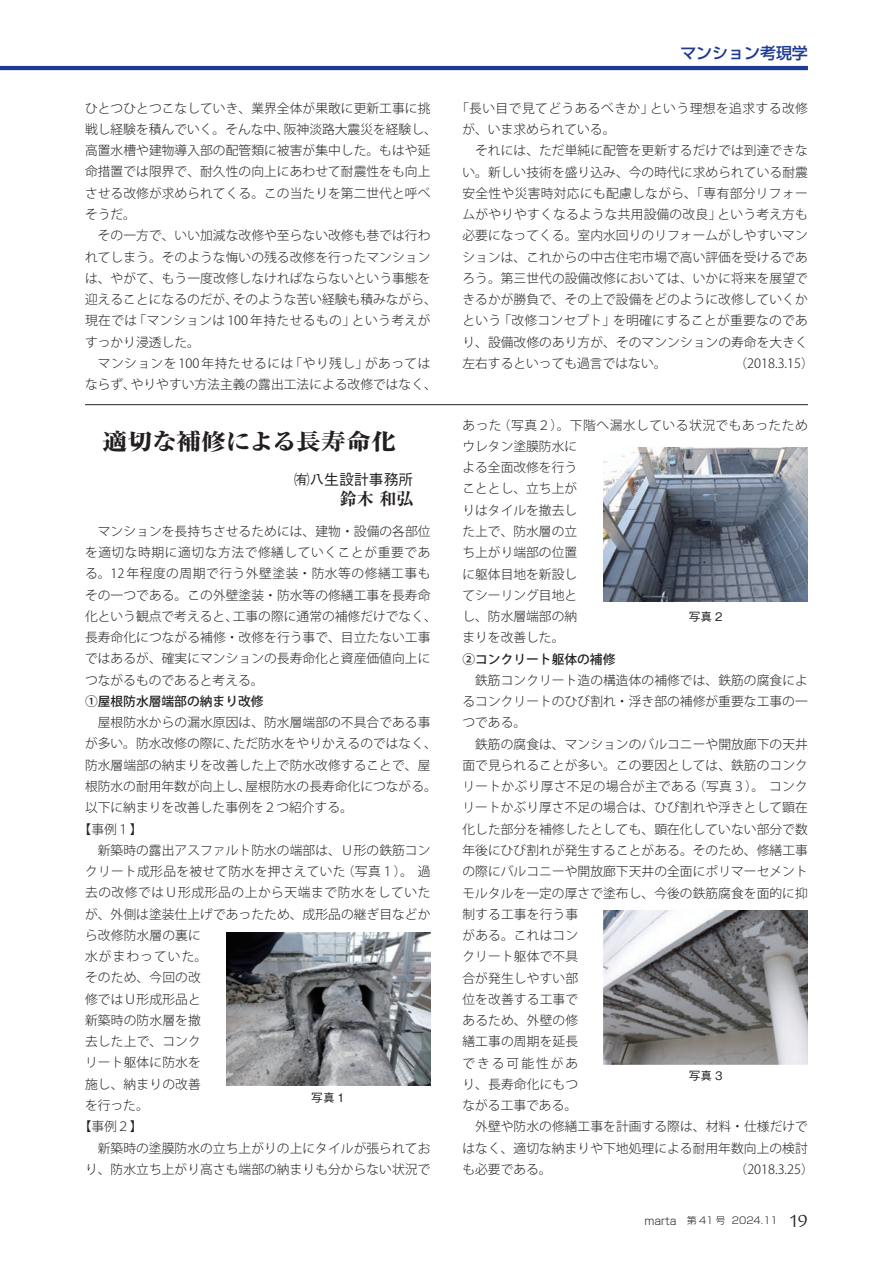
<style>
.page{position:relative;width:893px;height:1263px;background:#fff}
.page>*{position:absolute;margin:0;border:0;box-sizing:border-box;transform-origin:0 0}
.t1{font:22.95px "Ryumin Pro Heavy 90 pv RKSJ H";letter-spacing:-.03em;color:#231f20;scale:1.11 1}
.t2{font:16.95px "Ryumin Pro Ex Bold 90 pv RKSJ H";color:#231f20}
.t3{font:15.9px "Shin Go Pro Medium 90 pv RKSJ H";color:#1e3b92}
.t4{font:14.85px "Gothic BBB Pro Medium 90 pv RKSJ H";color:#231f20}
.t5{font:12.75px/21.3px "Koz Go Pro Light 90 pv RKSJ H";letter-spacing:.005em;color:#231f20}
.t6{font:12.75px/21.3px "Koz Go Pro Light 90 pv RKSJ H";letter-spacing:.035em;color:#231f20}
.t7{font:12.75px "Koz Go Pro Light 90 pv RKSJ H";letter-spacing:.025em;color:#231f20}
.t8{font:12.75px "Koz Go Pro Medium 90 pv RKSJ H";color:#231f20}
.t9{font:12.75px "Koz Go Pro Light 90 pv RKSJ H";letter-spacing:.045em;color:#231f20}
.t10{font:12.75px "Koz Go Pro Light 90 pv RKSJ H";letter-spacing:.085em;color:#231f20}
.t11{font:11.7px "Gothic BBB Pro Medium 90 pv RKSJ H";color:#231f20}
.t12{font:9.6px "Shin Go Pro Light 90 pv RKSJ H";color:#231f20}
.s1{font-size:10.65px}
.s2{font-family:"Gotu";font-size:16.95px}
</style>
<div class="page">
<hr style="left:0;top:66px;width:808px;height:4px;background:#1e3b92">
<hr style="left:85px;top:404px;width:723px;height:1px;background:#231f20">
<img style="left:226px;top:932px;width:205px;height:153px">
<img style="left:604px;top:448px;width:204px;height:154px">
<img style="left:604px;top:911px;width:204px;height:153px">
<p class="t5" style="left:85px;top:99px;width:353px">ひとつひとつこなしていき、業界全体が果敢に更新工事に挑戦し経験を積んでいく。そんな中、阪神淡路大震災を経験し、高置水槽や建物導入部の配管類に被害が集中した。もはや延命措置では限界で、耐久性の向上にあわせて耐震性をも向上させる改修が求められてくる。この当たりを第二世代と呼べそうだ。</p>
<p class="t5" style="left:85px;top:227px;width:353px;text-indent:13px">その一方で、いい加減な改修や至らない改修も巷では行われてしまう。そのような悔いの残る改修を行ったマンションは、やがて、もう一度改修しなければならないという事態を迎えることになるのだが、そのような苦い経験も積みながら、現在では「マンションは 100 年持たせるもの」という考えがすっかり浸透した。</p>
<p class="t5" style="left:85px;top:354px;width:353px;text-align:center">マンションを 100 年持たせるには「やり残し」があっては<br>ならず、やりやすい方法主義の露出工法による改修ではなく、</p>
<h1 class="t1" style="left:102px;top:433px;width:266px">適切な補修による長寿命化</h1>
<p class="t4" style="left:294px;top:474px;width:121px">㈲八生設計事務所</p>
<h2 class="t2" style="left:340px;top:492px;width:75px">鈴木 和弘</h2>
<p class="t5" style="left:85px;top:522px;width:353px;text-indent:13px">マンションを長持ちさせるためには、建物・設備の各部位を適切な時期に適切な方法で修繕していくことが重要である。12 年程度の周期で行う外壁塗装・防水等の修繕工事もその一つである。この外壁塗装・防水等の修繕工事を長寿命化という観点で考えると、工事の際に通常の補修だけでなく、長寿命化につながる補修・改修を行う事で、目立たない工事ではあるが、確実にマンションの長寿命化と資産価値向上につながるものであると考える。</p>
<p class="t8" style="left:85px;top:696px;width:180px">①屋根防水層端部の納まり改修</p>
<p class="t5" style="left:98px;top:713px;width:334px">屋根防水からの漏水原因は、防水層端部の不具合である事</p>
<p class="t5" style="left:85px;top:735px;width:353px">が多い。防水改修の際に、ただ防水をやりかえるのではなく、</p>
<p class="t5" style="left:85px;top:756px;width:347px">防水層端部の納まりを改善した上で防水改修することで、屋</p>
<p class="t5" style="left:85px;top:777px;width:353px">根防水の耐用年数が向上し、屋根防水の長寿命化につながる。</p>
<p class="t5" style="left:85px;top:798px;width:269px">以下に納まりを改善した事例を２つ紹介する。</p>
<p class="t5" style="left:79px;top:820px;width:65px">【事例１】</p>
<p class="t5" style="left:98px;top:841px;width:334px">新築時の露出アスファルト防水の端部は、Ｕ形の鉄筋コン</p>
<p class="t7" style="left:85px;top:866px;width:347px">クリート成形品を被せて防水を押さえていた（写真１）。 過</p>
<p class="t9" style="left:85px;top:888px;width:347px">去の改修ではＵ形成形品の上から天端まで防水をしていた</p>
<p class="t5" style="left:85px;top:905px;width:347px">が、外側は塗装仕上げであったため、成形品の継ぎ目などか</p>
<p class="t5" style="left:85px;top:926px;width:117px">ら改修防水層の裏に</p>
<p class="t10" style="left:85px;top:951px;width:124px">水がまわっていた。</p>
<p class="t5" style="left:85px;top:969px;width:117px">そのため、今回の改</p>
<p class="t5" style="left:85px;top:990px;width:117px">修ではＵ形成形品と</p>
<p class="t5" style="left:85px;top:1011px;width:117px">新築時の防水層を撤</p>
<p class="t5" style="left:85px;top:1032px;width:117px">去した上で、コンク</p>
<p class="t5" style="left:85px;top:1054px;width:117px">リート躯体に防水を</p>
<p class="t5" style="left:85px;top:1075px;width:117px">施し、納まりの改善</p>
<p class="t5" style="left:85px;top:1096px;width:65px">を行った。</p>
<p class="t5" style="left:79px;top:1117px;width:65px">【事例２】</p>
<p class="t5" style="left:98px;top:1139px;width:334px">新築時の塗膜防水の立ち上がりの上にタイルが張られてお</p>
<p class="t5" style="left:85px;top:1160px;width:347px">り、防水立ち上がり高さも端部の納まりも分からない状況で</p>
<p class="t11" style="left:311px;top:1093px;width:35px">写真 1</p>
<p class="t3" style="left:680px;top:47px;width:129px">マンション考現学</p>
<p class="t6" style="left:462px;top:99px;width:347px;text-indent:-6px">「長い目で見てどうあるべきか」という理想を追求する改修が、いま求められている。</p>
<p class="t5" style="left:462px;top:142px;width:347px;text-align:justify;text-indent:13px">それには、ただ単純に配管を更新するだけでは到達できない。新しい技術を盛り込み、今の時代に求められている耐震安全性や災害時対応にも配慮しながら、「専有部分リフォームがやりやすくなるような共用設備の改良」という考え方も必要になってくる。室内水回りのリフォームがしやすいマンションは、これからの中古住宅市場で高い評価を受けるであろう。第三世代の設備改修においては、いかに将来を展望できるかが勝負で、その上で設備をどのように改修していくかという「改修コンセプト」を明確にすることが重要なのであり、設備改修のあり方が、そのマンンションの寿命を大きく左右するといっても過言ではない。</p>
<p class="t5" style="left:735px;top:354px;width:81px">（2018.3.15）</p>
<p class="t5" style="left:462px;top:416px;width:347px">あった（写真２）。下階へ漏水している状況でもあったためウレタン塗膜防水に<br>よる全面改修を行う<br>こととし、立ち上が<br>りはタイルを撤去し<br>た上で、防水層の立<br>ち上がり端部の位置<br>に躯体目地を新設し<br>てシーリング目地と<br>し、防水層端部の納<br>まりを改善した。</p>
<p class="t8" style="left:462px;top:654px;width:155px">②コンクリート躯体の補修</p>
<p class="t5" style="left:462px;top:671px;width:347px;text-align:justify;text-indent:13px">鉄筋コンクリート造の構造体の補修では、鉄筋の腐食によるコンクリートのひび割れ・浮き部の補修が重要な工事の一つである。</p>
<p class="t5" style="left:462px;top:735px;width:347px;text-indent:13px">鉄筋の腐食は、マンションのバルコニーや開放廊下の天井面で見られることが多い。この要因としては、鉄筋のコンクリートかぶり厚さ不足の場合が主である（写真３）。 コンクリートかぶり厚さ不足の場合は、ひび割れや浮きとして顕在化した部分を補修したとしても、顕在化していない部分で数年後にひび割れが発生することがある。そのため、修繕工事の際にバルコニーや開放廊下天井の全面にポリマーセメントモルタルを一定の厚さで塗布し、今後の鉄筋腐食を面的に抑制する工事を行う事<br>がある。これはコン<br>クリート躯体で不具<br>合が発生しやすい部<br>位を改善する工事で<br>あるため、外壁の修<br>繕工事の周期を延長<br>できる可能性があ<br>り、長寿命化にもつ<br>ながる工事である。</p>
<p class="t5" style="left:462px;top:1118px;width:347px;text-align:justify;text-indent:13px">外壁や防水の修繕工事を計画する際は、材料・仕様だけではなく、適切な納まりや下地処理による耐用年数向上の検討も必要である。</p>
<p class="t11" style="left:689px;top:612px;width:35px">写真 2</p>
<p class="t11" style="left:689px;top:1071px;width:35px">写真 3</p>
<p class="t5" style="left:735px;top:1160px;width:81px">（2018.3.25）</p>
<p class="t12" style="left:644px;top:1217px;width:165px"><span class="s1">marta　</span>第 41 号 2024.11 <span class="s2">19</span></p>
</div>
